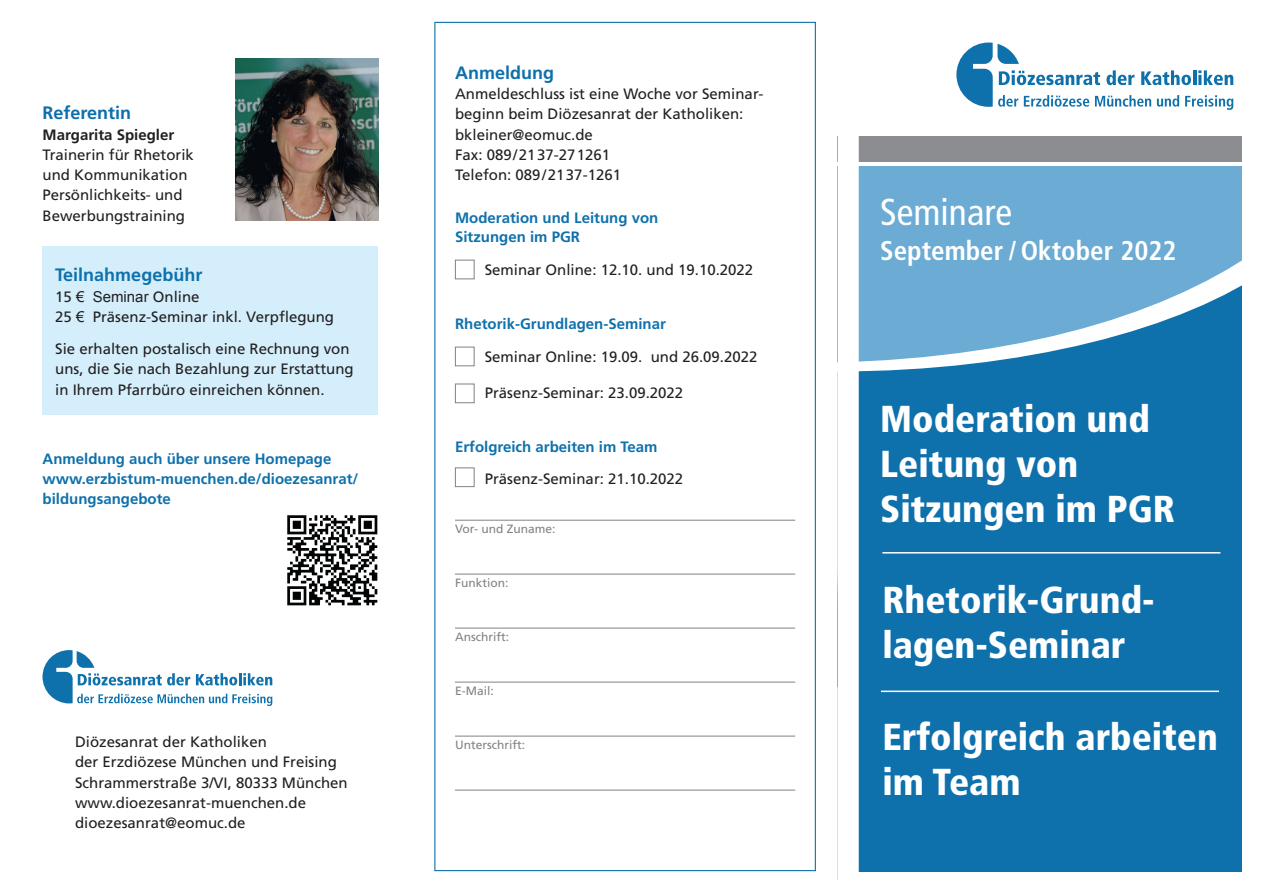
<style>
.page{position:relative;width:1263px;height:893px;background:#fff}
.page>*{position:absolute;margin:0;border:0;box-sizing:border-box;transform-origin:0 0}
.t1{font:900 condensed 37.5px/45px "Frutiger";color:#fff}
.t2{font:condensed 37.5px "Frutiger";color:#fff}
.t3{font:700 condensed 27px "Frutiger";color:#fff}
.t4{font:700 18px "Frutiger";color:#0f71ac}
.t5{font:700 18px "Frutiger";color:#0b6fab}
.t6{font:15px/20.2px "Frutiger";color:#231f20}
.t7{font:700 15px/20.2px "Frutiger";color:#0f71ac}
.t8{font:700 15px "Frutiger";color:#231f20}
.t9{font:12px "Frutiger";color:#808285}
.s1{font-family:"Arial"}
</style>
<div class="page">
<svg style="left:43px;top:650px;width:229px;height:56px"></svg>
<div style="left:838px;top:166px;width:425px;height:520px;background:#6babd4"></div>
<svg style="left:860px;top:267px;width:381px;height:604px;background:#1e7ab2"></svg>
<div style="left:838px;top:136px;width:425px;height:26px;background:#8b8d90"></div>
<div style="left:838px;top:0;width:425px;height:893px;border:21px solid #fff"></div>
<svg style="left:956px;top:43px;width:277px;height:67px"></svg>
<div style="left:819px;top:880px;width:444px;height:13px;background:#fff"></div>
<hr style="left:455px;top:520px;width:340px;height:1px;background:#808285">
<hr style="left:455px;top:574px;width:340px;height:1px;background:#808285">
<hr style="left:455px;top:628px;width:340px;height:1px;background:#808285">
<hr style="left:455px;top:682px;width:340px;height:1px;background:#808285">
<hr style="left:455px;top:736px;width:340px;height:1px;background:#808285">
<hr style="left:455px;top:790px;width:340px;height:1px;background:#808285">
<div style="left:455px;top:260px;width:19px;height:19px;border:1px solid #808285"></div>
<div style="left:455px;top:347px;width:19px;height:19px;border:1px solid #808285"></div>
<div style="left:455px;top:384px;width:19px;height:19px;border:1px solid #808285"></div>
<div style="left:455px;top:467px;width:19px;height:20px;border:1px solid #808285"></div>
<img style="left:287px;top:515px;width:91px;height:91px">
<img style="left:235px;top:59px;width:143px;height:162px">
<hr style="left:882px;top:552px;width:338px;height:2px;background:#fff">
<hr style="left:881px;top:691px;width:338px;height:1px;background:#fff">
<div style="left:43px;top:247px;width:335px;height:168px;background:#d4effb"></div>
<p class="t4" style="left:455px;top:62px;width:100px">Anmeldung</p>
<p class="t6" style="left:455px;top:84px;width:309px">Anmeldeschluss ist eine Woche vor Seminar&shy;beginn beim Diözesanrat der Katholiken:</p>
<p class="t6" style="left:455px;top:124px;width:139px">bkleiner@eomuc.de</p>
<p class="t6" style="left:455px;top:144px;width:157px">Fax: 089/2137-271261</p>
<p class="t6" style="left:455px;top:165px;width:167px">Telefon: 089/2137-1261</p>
<p class="t7" style="left:455px;top:208px;width:205px;line-height:19.5px">Moderation und Leitung von<br>Sitzungen im PGR</p>
<p class="t6" style="left:485px;top:260px;width:270px">Seminar Online: 12.10. und 19.10.2022</p>
<p class="t5" style="left:43px;top:102px;width:90px">Referentin</p>
<p class="t8" style="left:43px;top:125px;width:133px">Margarita Spiegler</p>
<p class="t6" style="left:43px;top:144px;width:153px">Trainerin für Rhetorik</p>
<p class="t6" style="left:43px;top:165px;width:147px">und Kommunikation</p>
<p class="t6" style="left:43px;top:185px;width:142px">Persönlichkeits- und</p>
<p class="t6" style="left:43px;top:205px;width:144px">Bewerbungstraining</p>
<p class="t2" style="left:880px;top:190px;width:133px">Seminare</p>
<p class="t3" style="left:880px;top:234px;width:298px">September / Oktober 2022</p>
<p class="t4" style="left:55px;top:264px;width:149px">Teilnahmegebühr</p>
<p class="t6" style="left:55px;top:286px;width:146px">15 <span class="s1">€ Seminar</span> Online</p>
<p class="t6" style="left:55px;top:306px;width:280px">25 <span class="s1">€</span> Präsenz-Seminar inkl. Verpflegung</p>
<p class="t6" style="left:55px;top:339px;width:300px">Sie erhalten postalisch eine Rechnung von uns, die Sie nach Bezahlung zur Erstattung in Ihrem Pfarrbüro einreichen können.</p>
<p class="t7" style="left:455px;top:314px;width:212px">Rhetorik-Grundlagen-Seminar</p>
<p class="t6" style="left:485px;top:347px;width:274px">Seminar Online: 19.09. und 26.09.2022</p>
<p class="t6" style="left:485px;top:383px;width:200px">Präsenz-Seminar: 23.09.2022</p>
<p class="t7" style="left:43px;top:448px;width:317px">Anmeldung auch über unsere Homepage www.erzbistum-muenchen.de/dioezesanrat/ bildungsangebote</p>
<p class="t6" style="left:75px;top:732px;width:193px">Diözesanrat der Katholiken</p>
<p class="t6" style="left:75px;top:752px;width:263px">der Erzdiözese München und Freising</p>
<p class="t6" style="left:75px;top:772px;width:274px">Schrammerstraße 3/VI, 80333 München</p>
<p class="t6" style="left:75px;top:792px;width:232px">www.dioezesanrat-muenchen.de</p>
<p class="t6" style="left:75px;top:813px;width:172px">dioezesanrat@eomuc.de</p>
<p class="t7" style="left:455px;top:437px;width:204px">Erfolgreich arbeiten im Team</p>
<p class="t6" style="left:485px;top:468px;width:200px">Präsenz-Seminar: 21.10.2022</p>
<p class="t9" style="left:455px;top:522px;width:102px">Vor- und Zuname:</p>
<p class="t9" style="left:455px;top:576px;width:55px">Funktion:</p>
<p class="t9" style="left:455px;top:630px;width:55px">Anschrift:</p>
<p class="t9" style="left:455px;top:684px;width:40px">E-Mail:</p>
<p class="t9" style="left:455px;top:738px;width:72px">Unterschrift:</p>
<p class="t1" style="left:880px;top:396px;width:296px">Moderation und<br>Leitung von<br>Sitzungen im PGR</p>
<p class="t1" style="left:882px;top:578px;width:274px">Rhetorik-Grund&shy;lagen-Seminar</p>
<p class="t1" style="left:882px;top:714px;width:337px">Erfolgreich arbeiten im Team</p>
</div>
